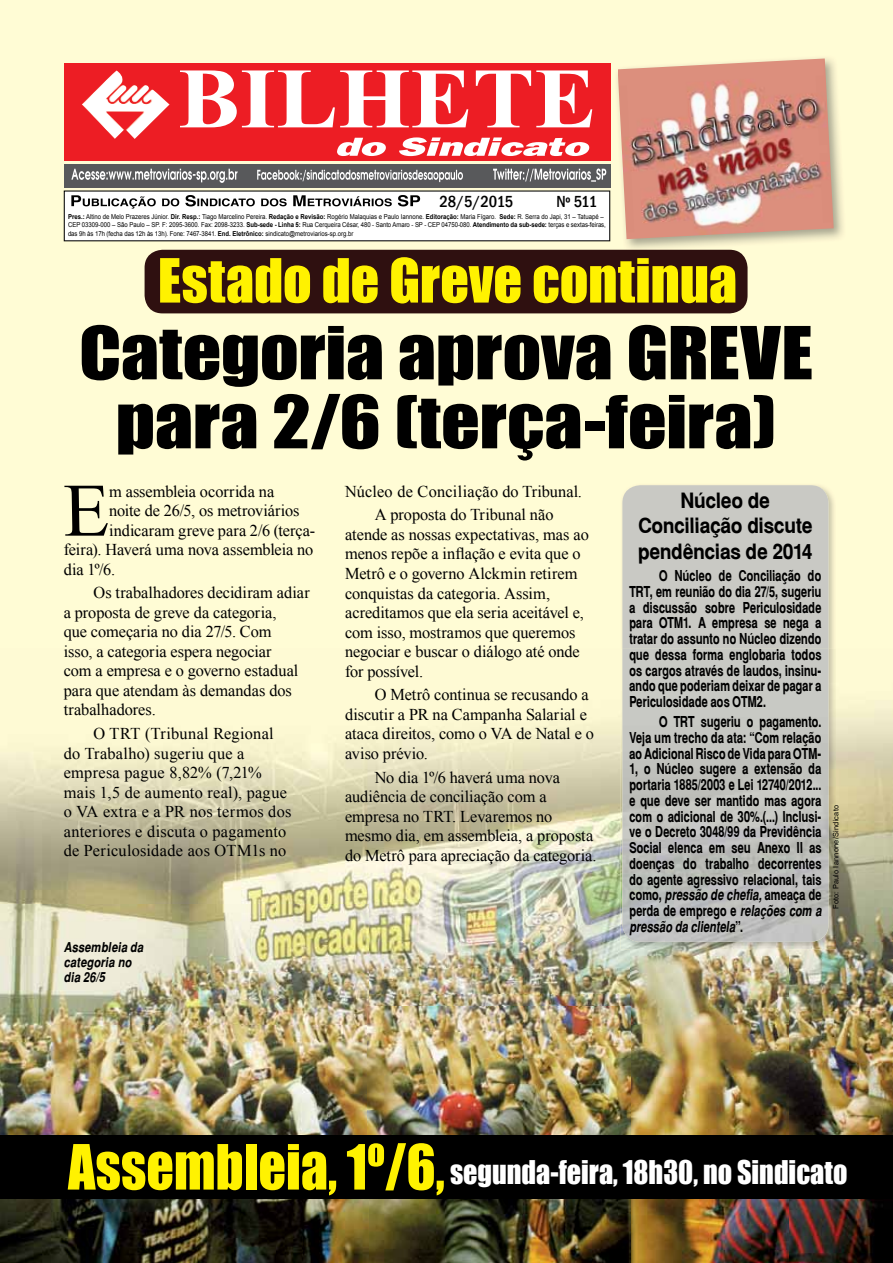
<style>
.page{position:relative;width:893px;height:1263px;background:#fffcd5}
.page>*{position:absolute;margin:0;border:0;box-sizing:border-box;transform-origin:0 0}
.t1{font:75.45px "Times New Roman";color:#000}
.t2{font:67.5px/69px "Impact";letter-spacing:-.005em;color:#000;text-align:center;scale:1.13 1}
.t3{font:56.25px "Impact";letter-spacing:-.005em;color:#fff200}
.t4{font:30px "Impact";color:#fff;scale:.94 1}
.t5{font:700 21px/25.2px "Switzerland Narrow";color:#000;text-align:center;scale:1.1 1}
.t6{font:16.5px/19.5px "Times New Roman";color:#000}
.t7{font:500 condensed 16.5px "Franklin Gothic";letter-spacing:-.025em;color:#000}
.t8{font:700 15px/15.8px "Switzerland Narrow";letter-spacing:-.015em;color:#000;text-align:justify;scale:.9 1}
.t9{font:italic 700 13.5px/14.9px "Switzerland Narrow";letter-spacing:.015em;color:#000}
.t10{font:7.5px "Switzerland Plain";color:#000}
.t11{font:6.75px/9px "Arial";color:#000;scale:.89 1}
.s1{font-weight:700}
.s2{font-style:italic}
.s3{font-size:57.6px;color:#fff200}
</style>
<div class="page">
<img style="left:0;top:723px;width:630px;height:540px">
<img style="left:788px;top:708px;width:105px;height:555px">
<img style="left:630px;top:949px;width:158px;height:314px">
<img style="left:621px;top:492px;width:215px;height:457px">
<div style="left:622px;top:485px;width:207px;height:164px;background:#c9c9c4"></div>
<img style="left:622px;top:649px;width:207px;height:293px">
<img style="left:614px;top:66px;width:229px;height:185px">
<img style="left:618px;top:58px;width:216px;height:181px">
<svg style="left:64px;top:190px;width:546px;height:51px;background:#e7e7e7"></svg>
<div style="left:64px;top:63px;width:546px;height:97px;background:#ed1d24"></div>
<svg style="left:337px;top:137px;width:252px;height:19px"></svg>
<svg style="left:180px;top:70px;width:412px;height:57px"></svg>
<div style="left:64px;top:164px;width:546px;height:23px;background:#58595b"></div>
<img style="left:82px;top:70px;width:87px;height:69px">
<svg style="left:71px;top:168px;width:535px;height:15px"></svg>
<div style="left:0;top:1135px;width:893px;height:64px;background:#000"></div>
<div style="left:145px;top:250px;width:602px;height:63px;background:#2f1010;border-radius:18px"></div>
<p class="t7" style="left:439px;top:190px;width:75px">28/5/2015</p>
<p class="t7" style="left:556px;top:190px;width:42px">Nº 511</p>
<p class="t11" style="left:68px;top:212px;width:606px"><span class="s1">Pres.:</span> Altino de Melo Prazeres Júnior. <span class="s1">Dir. Resp.:</span> Tiago Marcelino Pereira. <span class="s1">Redação e Revisão:</span> Rogério Malaquias e Paulo Iannone. <span class="s1">Editoração:</span> Maria Fígaro. <span class="s1">Sede:</span> R. Serra do Japi, 31 – Tatuapé –<br>CEP 03309-000 – São Paulo – SP. F: 2095-3600. Fax: 2098-3233. <span class="s1">Sub-sede - Linha 5:</span> Rua Cerqueira César, 480 - Santo Amaro - SP - CEP 04750-080. <span class="s1">Atendimento da sub-sede:</span> terças e sextas-feiras, das 9h às 17h (fecha das 12h às 13h). Fone: 7467-3841. <span class="s1">End. Eletrônico:</span> sindicato@metroviarios-sp.org.br</p>
<h3 class="t3" style="left:158px;top:237px;width:581px">Estado de Greve continua</h3>
<h2 class="t2" style="left:79px;top:317px;width:651px">Categoria aprova GREVE para 2/6 (terça-feira)</h2>
<h1 class="t1" style="left:64px;top:460px;width:49px">E</h1>
<p class="t6" style="left:109px;top:481px;width:167px">m assembleia ocorrida na</p>
<p class="t6" style="left:109px;top:501px;width:192px">noite de 26/5, os metroviários</p>
<p class="t6" style="left:109px;top:520px;width:208px">indicaram greve para 2/6 (terça-</p>
<p class="t6" style="left:64px;top:540px;width:252px">feira). Haverá uma nova assembleia no</p>
<p class="t6" style="left:64px;top:559px;width:53px">dia 1º/6.</p>
<p class="t6" style="left:64px;top:583px;width:248px;text-indent:30px">Os trabalhadores decidiram adiar a proposta de greve da categoria,<br>que começaria no dia 27/5. Com<br>isso, a categoria espera negociar<br>com a empresa e o governo estadual para que atendam às demandas dos trabalhadores.</p>
<p class="t6" style="left:64px;top:724px;width:230px;text-indent:30px">O TRT (Tribunal Regional do Trabalho) sugeriu que a empresa pague 8,82% (7,21% mais 1,5 de aumento real), pague o VA extra e a PR nos termos dos anteriores e discuta o pagamento de Periculosidade aos OTM1s no</p>
<p class="t6" style="left:345px;top:479px;width:239px;line-height:23.7px;text-align:center">Núcleo de Conciliação do Tribunal.<br>A proposta do Tribunal não</p>
<p class="t6" style="left:345px;top:524px;width:246px">atende as nossas expectativas, mas ao menos repõe a inflação e evita que o<br>Metrô e o governo Alckmin retirem conquistas da categoria. Assim, acreditamos que ela seria aceitável e, com isso, mostramos que queremos negociar e buscar o diálogo até onde for possível.</p>
<p class="t6" style="left:345px;top:685px;width:251px;text-indent:30px">O Metrô continua se recusando a discutir a PR na Campanha Salarial e ataca direitos, como o VA de Natal e o aviso prévio.</p>
<p class="t6" style="left:345px;top:767px;width:253px;text-indent:30px">No dia 1º/6 haverá uma nova audiência de conciliação com a empresa no TRT. Levaremos no mesmo dia, em assembleia, a proposta do Metrô para apreciação da categoria.</p>
<p class="t9" style="left:64px;top:940px;width:81px">Assembleia da categoria no dia 26/5</p>
<p class="t5" style="left:638px;top:488px;width:161px">Núcleo de<br>Conciliação discute pendências de 2014</p>
<p class="t8" style="left:629px;top:568px;width:215px;text-indent:30px">O Núcleo de Conciliação do TRT, em reunião do dia 27/5, sugeriu a discussão sobre Periculosidade para OTM1. A empresa se nega a tratar do assunto no Núcleo dizendo que dessa forma englobaria todos os cargos através de laudos, insinu&shy;ando que poderiam deixar de pagar a Periculosidade aos OTM2.</p>
<p class="t8" style="left:629px;top:714px;width:215px;text-indent:30px">O TRT sugeriu o pagamento.<br>Veja um trecho da ata: “Com relação ao Adicional Risco de Vida para OTM-1, o Núcleo sugere a extensão da portaria 1885/2003 e Lei 12740/2012... e que deve ser mantido mas agora com o adicional de 30%.(...) Inclusi&shy;ve o Decreto 3048/99 da Previdência Social elenca em seu Anexo II as doenças do trabalho decorrentes do agente agressivo relacional, tais como, <span class="s2">pressão de chefia,</span> ameaça de perda de emprego e <span class="s2">relações com a pressão da clientela</span>”.</p>
<p class="t10" style="left:831px;top:909px;width:106px;rotate:-90deg">Foto: Paulo Iannone/Sindicato</p>
<h3 class="t4" style="left:68px;top:1149px;width:831px"><span class="s3">Assembleia, 1º/6,</span> segunda-feira, 18h30, no Sindicato</h3>
</div>
